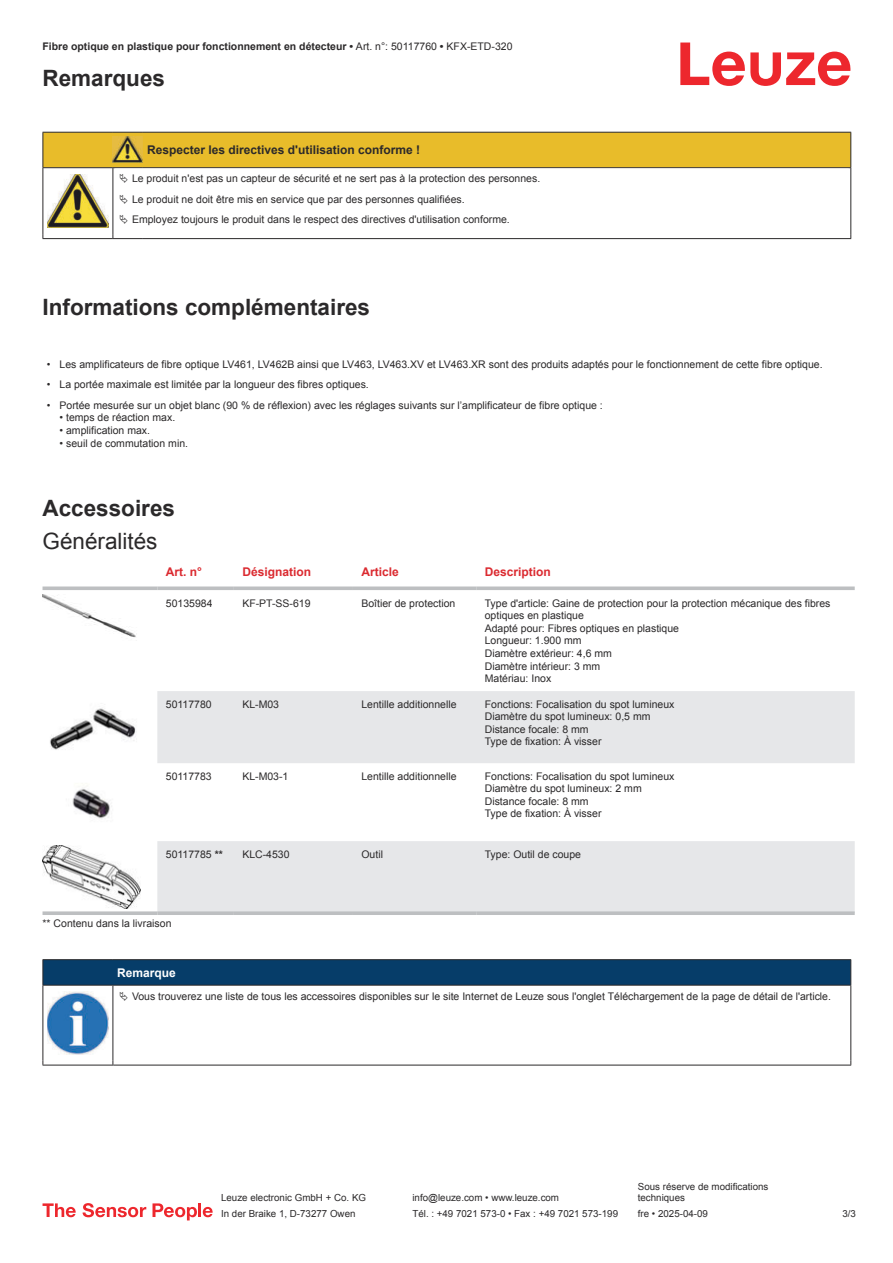
<style>
.page{position:relative;width:893px;height:1263px;background:#fff}
.page>*{position:absolute;margin:0;border:0;box-sizing:border-box;transform-origin:0 0}
.t1{font:700 22.5px "Arial";color:#2b292a}
.t2{font:22.5px "Arial";color:#2b292a}
.t3{font:700 12px "Arial";color:#2b292a}
.t4{font:700 12px "Arial";color:#db2a30}
.t5{font:700 12px "Arial";color:#fff}
.t6{font:10.5px/12.6px "Arial";color:#2b292a}
.t7{font:700 10.5px "Arial";color:#2b292a}
.t8{font:9.75px/11.7px "Arial";color:#2b292a}
.s1{font-weight:400}
.s2{font-weight:700}
</style>
<div class="page">
<svg style="left:680px;top:43px;width:170px;height:43px"></svg>
<svg style="left:157px;top:691px;width:698px;height:220px;fill:#e6e7e9"></svg>
<svg style="left:43px;top:586px;width:114px;height:4px"></svg>
<svg style="left:157px;top:586px;width:77px;height:4px"></svg>
<svg style="left:234px;top:586px;width:119px;height:4px"></svg>
<svg style="left:353px;top:586px;width:123px;height:4px"></svg>
<svg style="left:476px;top:586px;width:379px;height:4px;background:#c5c7c8"></svg>
<svg style="left:43px;top:911px;width:114px;height:4px"></svg>
<svg style="left:157px;top:911px;width:77px;height:4px"></svg>
<svg style="left:234px;top:911px;width:119px;height:4px"></svg>
<svg style="left:353px;top:911px;width:123px;height:4px"></svg>
<svg style="left:476px;top:911px;width:379px;height:4px;background:#c1c3c5"></svg>
<img style="left:43px;top:594px;width:93px;height:44px">
<img style="left:50px;top:708px;width:87px;height:42px">
<img style="left:72px;top:788px;width:40px;height:31px">
<img style="left:43px;top:845px;width:97px;height:64px">
<svg style="left:44px;top:986px;width:806px;height:79px"></svg>
<hr style="left:43px;top:959px;width:70px;height:1px;background:#2b292a">
<hr style="left:43px;top:985px;width:70px;height:1px;background:#2b292a">
<hr style="left:113px;top:959px;width:738px;height:1px;background:#2b292a">
<svg style="left:43px;top:960px;width:808px;height:25px;background:#063c67"></svg>
<hr style="left:113px;top:985px;width:738px;height:1px;background:#2b292a">
<hr style="left:43px;top:985px;width:1px;height:75px;background:#2b292a">
<hr style="left:113px;top:985px;width:1px;height:75px;background:#2b292a">
<hr style="left:850px;top:985px;width:1px;height:75px;background:#2b292a">
<hr style="left:43px;top:1065px;width:70px;height:1px;background:#2b292a">
<hr style="left:113px;top:1065px;width:738px;height:1px;background:#2b292a">
<img style="left:47px;top:991px;width:61px;height:63px">
<div style="left:115px;top:986px;width:734px;height:20px;background:#fff"></div>
<svg style="left:43px;top:1203px;width:33px;height:14px"></svg>
<svg style="left:83px;top:1203px;width:63px;height:14px"></svg>
<svg style="left:153px;top:1203px;width:44px;height:17px"></svg>
<hr style="left:198px;top:1203px;width:3px;height:14px;background:#ed272d">
<svg style="left:203px;top:1207px;width:10px;height:10px"></svg>
<hr style="left:43px;top:238px;width:70px;height:1px;background:#2b292a">
<hr style="left:113px;top:238px;width:30px;height:1px;background:#2b292a">
<hr style="left:143px;top:238px;width:708px;height:1px;background:#2b292a">
<svg style="left:43px;top:132px;width:808px;height:106px"></svg>
<p class="t7" style="left:43px;top:43px;width:471px">Fibre optique en plastique pour fonctionnement en détecteur • <span class="s1">Art. n°: 50117760</span> • <span class="s1">KFX-ETD-320</span></p>
<h1 class="t1" style="left:43px;top:70px;width:124px">Remarques</h1>
<p class="t3" style="left:147px;top:145px;width:274px">Respecter les directives d'utilisation conforme !</p>
<p class="t6" style="left:132px;top:170px;width:410px;line-height:20.2px">Le produit n'est pas un capteur de sécurité et ne sert pas à la protection des personnes.<br>Le produit ne doit être mis en service que par des personnes qualifiées.<br>Employez toujours le produit dans le respect des directives d'utilisation conforme.</p>
<h1 class="t1" style="left:43px;top:299px;width:329px">Informations complémentaires</h1>
<p class="t6" style="left:47px;top:359px;width:777px">• Les amplificateurs de fibre optique LV461, LV462B ainsi que LV463, LV463.XV et LV463.XR sont des produits adaptés pour le fonctionnement de cette fibre optique.</p>
<p class="t6" style="left:47px;top:379px;width:324px">• La portée maximale est limitée par la longueur des fibres optiques.</p>
<p class="t6" style="left:47px;top:400px;width:558px">• Portée mesurée sur un objet blanc (90 % de réflexion) avec les réglages suivants sur l’amplificateur de fibre optique :</p>
<p class="t6" style="left:60px;top:412px;width:117px">• temps de réaction max.</p>
<p class="t6" style="left:60px;top:425px;width:92px">• amplification max.</p>
<p class="t6" style="left:60px;top:437px;width:130px">• seuil de commutation min.</p>
<h1 class="t1" style="left:43px;top:499px;width:134px">Accessoires</h1>
<h1 class="t2" style="left:43px;top:533px;width:117px">Généralités</h1>
<p class="t4" style="left:166px;top:567px;width:38px">Art. n°</p>
<p class="t4" style="left:242px;top:567px;width:70px">Désignation</p>
<p class="t4" style="left:361px;top:567px;width:39px">Article</p>
<p class="t4" style="left:485px;top:567px;width:68px">Description</p>
<p class="t6" style="left:166px;top:597px;width:48px">50135984</p>
<p class="t6" style="left:242px;top:597px;width:70px">KF-PT-SS-619</p>
<p class="t6" style="left:361px;top:597px;width:95px">Boîtier de protection</p>
<p class="t6" style="left:485px;top:597px;width:347px">Type d'article: Gaine de protection pour la protection mécanique des fibres optiques en plastique<br>Adapté pour: Fibres optiques en plastique<br>Longueur: 1.900 mm<br>Diamètre extérieur: 4,6 mm<br>Diamètre intérieur: 3 mm<br>Matériau: Inox</p>
<p class="t6" style="left:166px;top:698px;width:47px">50117780</p>
<p class="t6" style="left:242px;top:698px;width:38px">KL-M03</p>
<p class="t6" style="left:361px;top:698px;width:97px">Lentille additionnelle</p>
<p class="t6" style="left:485px;top:698px;width:191px">Fonctions: Focalisation du spot lumineux<br>Diamètre du spot lumineux: 0,5 mm<br>Distance focale: 8 mm<br>Type de fixation: À visser</p>
<p class="t6" style="left:166px;top:770px;width:47px">50117783</p>
<p class="t6" style="left:242px;top:770px;width:48px">KL-M03-1</p>
<p class="t6" style="left:361px;top:770px;width:97px">Lentille additionnelle</p>
<p class="t6" style="left:485px;top:770px;width:191px">Fonctions: Focalisation du spot lumineux<br>Diamètre du spot lumineux: 2 mm<br>Distance focale: 8 mm<br>Type de fixation: À visser</p>
<p class="t6" style="left:166px;top:848px;width:59px">50117785 <span class="s2">**</span></p>
<p class="t6" style="left:242px;top:848px;width:49px">KLC-4530</p>
<p class="t6" style="left:361px;top:848px;width:23px">Outil</p>
<p class="t6" style="left:485px;top:848px;width:98px">Type: Outil de coupe</p>
<p class="t6" style="left:43px;top:918px;width:130px">** Contenu dans la livraison</p>
<p class="t5" style="left:117px;top:968px;width:60px">Remarque</p>
<p class="t6" style="left:132px;top:991px;width:700px">Vous trouverez une liste de tous les accessoires disponibles sur le site Internet de Leuze sous l'onglet Téléchargement de la page de détail de l'article.</p>
<p class="t8" style="left:221px;top:1193px;width:146px">Leuze electronic GmbH + Co. KG</p>
<p class="t8" style="left:412px;top:1193px;width:148px">info@leuze.com • www.leuze.com</p>
<p class="t8" style="left:638px;top:1181px;width:132px">Sous réserve de modifications techniques</p>
<p class="t8" style="left:221px;top:1208px;width:136px">In der Braike 1, D-73277 Owen</p>
<p class="t8" style="left:412px;top:1208px;width:207px">Tél. : +49 7021 573-0 • Fax : +49 7021 573-199</p>
<p class="t8" style="left:638px;top:1208px;width:72px">fre • 2025-04-09</p>
<p class="t8" style="left:842px;top:1209px;width:15px">3 /3</p>
</div>
